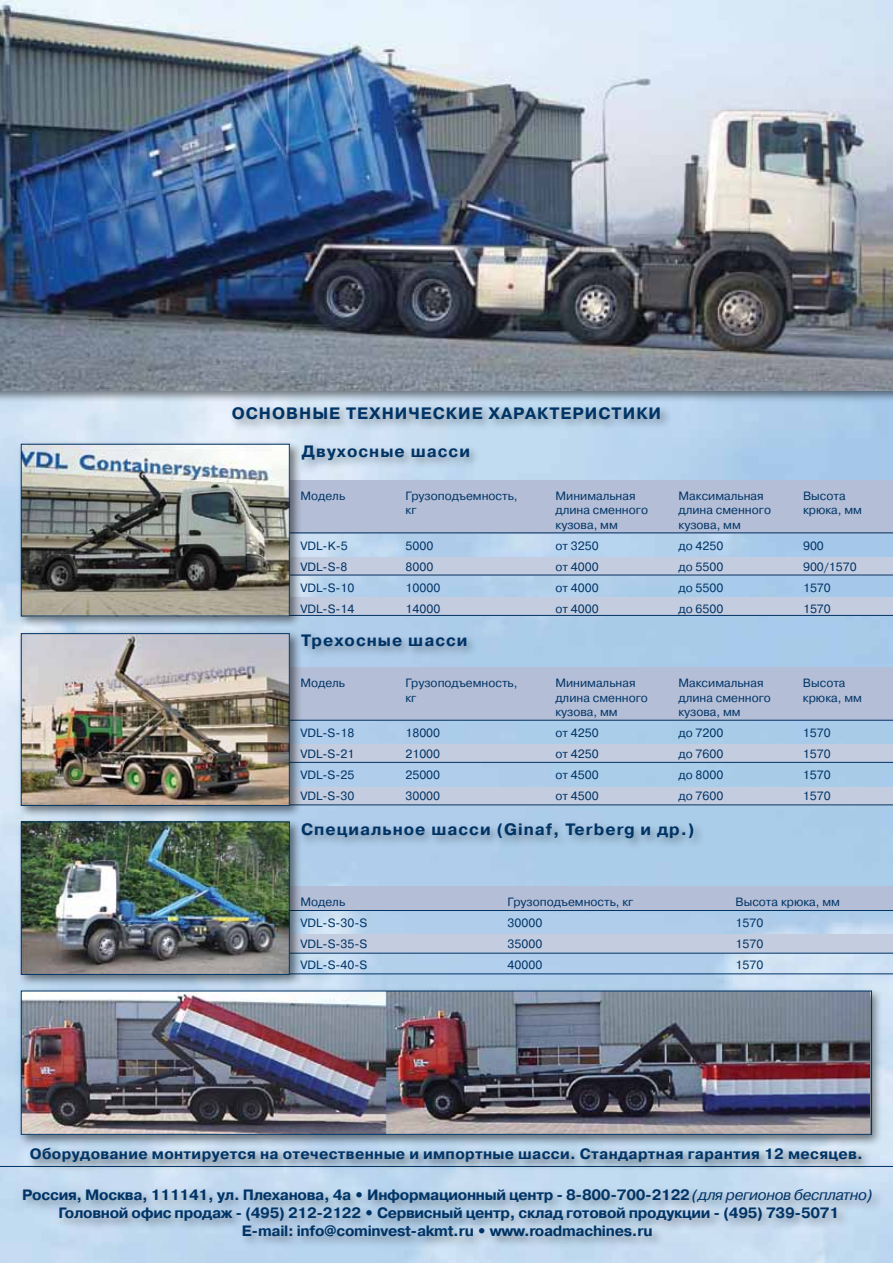
<style>
.page{position:relative;width:893px;height:1263px;background:#fff}
.page>*{position:absolute;margin:0;border:0;box-sizing:border-box;transform-origin:0 0}
.t1{font:700 16.5px "Pragmatica C";letter-spacing:.06em;color:#003466}
.t2{font:700 15px/18px "Pragmatica C";letter-spacing:-.02em;color:#003466;text-align:center}
.t3{font:700 15px "Pragmatica C";letter-spacing:.02em;color:#003466}
.t4{font:12px "Pragmatica C";color:#003466}
.s1{font-weight:400;font-style:italic}
</style>
<div class="page">
<div style="left:0;top:0;width:893px;height:403px;background:#000;opacity:.5"></div>
<img style="left:0;top:0;width:893px;height:391px">
<div style="left:228px;top:403px;width:444px;height:28px;background:#000;opacity:.35"></div>
<div style="left:297px;top:441px;width:183px;height:31px;background:#000;opacity:.35"></div>
<div style="left:297px;top:630px;width:181px;height:30px;background:#000;opacity:.35"></div>
<div style="left:298px;top:819px;width:406px;height:31px;background:#000;opacity:.35"></div>
<div style="left:288px;top:480px;width:605px;height:53px;background:#b4bed6"></div>
<div style="left:288px;top:668px;width:605px;height:53px;background:#b4bed6"></div>
<div style="left:288px;top:887px;width:605px;height:23px;background:#b4bed6"></div>
<div style="left:288px;top:934px;width:605px;height:19px;background:#c4ccdf"></div>
<div style="left:288px;top:557px;width:605px;height:19px;background:#c4ccdf"></div>
<div style="left:288px;top:744px;width:605px;height:19px;background:#c4ccdf"></div>
<div style="left:288px;top:597px;width:605px;height:19px;background:#c4ccdf"></div>
<div style="left:288px;top:786px;width:605px;height:19px;background:#c4ccdf"></div>
<hr style="left:280px;top:533px;width:613px;height:1px;background:#003466">
<hr style="left:280px;top:720px;width:613px;height:1px;background:#003466">
<hr style="left:280px;top:910px;width:613px;height:1px;background:#003466">
<hr style="left:280px;top:953px;width:613px;height:1px;background:#003466">
<hr style="left:280px;top:973px;width:613px;height:1px;background:#003466">
<hr style="left:0;top:1166px;width:893px;height:1px;background:#003466">
<hr style="left:280px;top:575px;width:613px;height:1px;background:#003466">
<hr style="left:280px;top:762px;width:613px;height:1px;background:#003466">
<hr style="left:280px;top:615px;width:613px;height:1px;background:#003466">
<hr style="left:280px;top:805px;width:613px;height:1px;background:#003466">
<div style="left:17px;top:818px;width:285px;height:169px;background:#000;opacity:.5"></div>
<img style="left:23px;top:824px;width:264px;height:149px">
<div style="left:21px;top:822px;width:268px;height:153px;border:1px solid #003466"></div>
<div style="left:17px;top:987px;width:867px;height:160px;background:#000;opacity:.5"></div>
<img style="left:23px;top:993px;width:847px;height:139px">
<div style="left:17px;top:440px;width:285px;height:188px;background:#000;opacity:.5"></div>
<img style="left:23px;top:446px;width:264px;height:168px">
<div style="left:21px;top:444px;width:268px;height:172px;border:1px solid #003466"></div>
<div style="left:17px;top:629px;width:285px;height:189px;background:#000;opacity:.5"></div>
<img style="left:23px;top:635px;width:264px;height:169px">
<div style="left:21px;top:633px;width:268px;height:173px;border:1px solid #003466"></div>
<div style="left:27px;top:1144px;width:846px;height:29px;background:#000;opacity:.55"></div>
<div style="left:19px;top:1185px;width:864px;height:63px;background:#000;opacity:.35"></div>
<h1 class="t1" style="left:232px;top:404px;width:431px">ОСНОВНЫЕ ТЕХНИЧЕСКИЕ ХАРАКТЕРИСТИКИ</h1>
<h1 class="t1" style="left:302px;top:442px;width:170px">Двухосные шасси</h1>
<p class="t4" style="left:300px;top:489px;width:46px">Модель</p>
<p class="t4" style="left:405px;top:489px;width:114px">Грузоподъемность,</p>
<p class="t4" style="left:555px;top:489px;width:82px">Минимальная</p>
<p class="t4" style="left:678px;top:489px;width:87px">Максимальная</p>
<p class="t4" style="left:803px;top:489px;width:44px">Высота</p>
<p class="t4" style="left:405px;top:503px;width:13px">кг</p>
<p class="t4" style="left:555px;top:503px;width:94px">длина сменного</p>
<p class="t4" style="left:678px;top:503px;width:94px">длина сменного</p>
<p class="t4" style="left:803px;top:503px;width:60px">крюка, мм</p>
<p class="t4" style="left:555px;top:518px;width:64px">кузова, мм</p>
<p class="t4" style="left:678px;top:518px;width:64px">кузова, мм</p>
<p class="t4" style="left:300px;top:539px;width:49px">VDL-K-5</p>
<p class="t4" style="left:405px;top:539px;width:29px">5000</p>
<p class="t4" style="left:555px;top:539px;width:45px">от 3250</p>
<p class="t4" style="left:678px;top:539px;width:46px">до 4250</p>
<p class="t4" style="left:803px;top:539px;width:22px">900</p>
<p class="t4" style="left:300px;top:560px;width:49px">VDL-S-8</p>
<p class="t4" style="left:405px;top:560px;width:29px">8000</p>
<p class="t4" style="left:555px;top:560px;width:45px">от 4000</p>
<p class="t4" style="left:678px;top:560px;width:46px">до 5500</p>
<p class="t4" style="left:803px;top:560px;width:55px">900/1570</p>
<p class="t4" style="left:300px;top:581px;width:56px">VDL-S-10</p>
<p class="t4" style="left:405px;top:581px;width:36px">10000</p>
<p class="t4" style="left:555px;top:581px;width:45px">от 4000</p>
<p class="t4" style="left:678px;top:581px;width:46px">до 5500</p>
<p class="t4" style="left:803px;top:581px;width:29px">1570</p>
<p class="t4" style="left:300px;top:602px;width:56px">VDL-S-14</p>
<p class="t4" style="left:405px;top:602px;width:36px">14000</p>
<p class="t4" style="left:555px;top:602px;width:45px">от 4000</p>
<p class="t4" style="left:678px;top:602px;width:46px">до 6500</p>
<p class="t4" style="left:803px;top:602px;width:29px">1570</p>
<h1 class="t1" style="left:301px;top:631px;width:168px">Трехосные шасси</h1>
<p class="t4" style="left:300px;top:676px;width:46px">Модель</p>
<p class="t4" style="left:405px;top:676px;width:114px">Грузоподъемность,</p>
<p class="t4" style="left:555px;top:676px;width:82px">Минимальная</p>
<p class="t4" style="left:678px;top:676px;width:87px">Максимальная</p>
<p class="t4" style="left:803px;top:676px;width:44px">Высота</p>
<p class="t4" style="left:405px;top:691px;width:13px">кг</p>
<p class="t4" style="left:555px;top:691px;width:94px">длина сменного</p>
<p class="t4" style="left:678px;top:691px;width:94px">длина сменного</p>
<p class="t4" style="left:803px;top:691px;width:60px">крюка, мм</p>
<p class="t4" style="left:555px;top:705px;width:64px">кузова, мм</p>
<p class="t4" style="left:678px;top:705px;width:64px">кузова, мм</p>
<p class="t4" style="left:300px;top:726px;width:56px">VDL-S-18</p>
<p class="t4" style="left:405px;top:726px;width:36px">18000</p>
<p class="t4" style="left:555px;top:726px;width:45px">от 4250</p>
<p class="t4" style="left:678px;top:726px;width:46px">до 7200</p>
<p class="t4" style="left:803px;top:726px;width:29px">1570</p>
<p class="t4" style="left:300px;top:747px;width:56px">VDL-S-21</p>
<p class="t4" style="left:405px;top:747px;width:36px">21000</p>
<p class="t4" style="left:555px;top:747px;width:45px">от 4250</p>
<p class="t4" style="left:678px;top:747px;width:46px">до 7600</p>
<p class="t4" style="left:803px;top:747px;width:29px">1570</p>
<p class="t4" style="left:300px;top:768px;width:56px">VDL-S-25</p>
<p class="t4" style="left:405px;top:768px;width:36px">25000</p>
<p class="t4" style="left:555px;top:768px;width:45px">от 4500</p>
<p class="t4" style="left:678px;top:768px;width:46px">до 8000</p>
<p class="t4" style="left:803px;top:768px;width:29px">1570</p>
<p class="t4" style="left:300px;top:789px;width:56px">VDL-S-30</p>
<p class="t4" style="left:405px;top:789px;width:36px">30000</p>
<p class="t4" style="left:555px;top:789px;width:45px">от 4500</p>
<p class="t4" style="left:678px;top:789px;width:46px">до 7600</p>
<p class="t4" style="left:803px;top:789px;width:29px">1570</p>
<h1 class="t1" style="left:301px;top:820px;width:395px">Специальное шасси (Ginaf, Terberg и др.)</h1>
<p class="t4" style="left:300px;top:895px;width:46px">Модель</p>
<p class="t4" style="left:507px;top:895px;width:127px">Грузоподъемность, кг</p>
<p class="t4" style="left:735px;top:895px;width:106px">Высота крюка, мм</p>
<p class="t4" style="left:300px;top:916px;width:68px">VDL-S-30-S</p>
<p class="t4" style="left:507px;top:916px;width:36px">30000</p>
<p class="t4" style="left:735px;top:916px;width:29px">1570</p>
<p class="t4" style="left:300px;top:937px;width:68px">VDL-S-35-S</p>
<p class="t4" style="left:507px;top:937px;width:36px">35000</p>
<p class="t4" style="left:735px;top:937px;width:29px">1570</p>
<p class="t4" style="left:300px;top:958px;width:68px">VDL-S-40-S</p>
<p class="t4" style="left:507px;top:958px;width:36px">40000</p>
<p class="t4" style="left:735px;top:958px;width:29px">1570</p>
<p class="t3" style="left:30px;top:1146px;width:834px">Оборудование монтируется на отечественные и импортные шасси. Стандартная гарантия 12 месяцев.</p>
<p class="t2" style="left:22px;top:1186px;width:852px">Россия, Москва, 111141, ул. Плеханова, 4а • Информационный центр - 8-800-700-2122 <span class="s1">(для регионов бесплатно)<br></span>Головной офис продаж - (495) 212-2122 • Сервисный центр, склад готовой продукции - (495) 739-5071<br>E-mail: info@cominvest-akmt.ru • www.roadmachines.ru</p>
</div>
